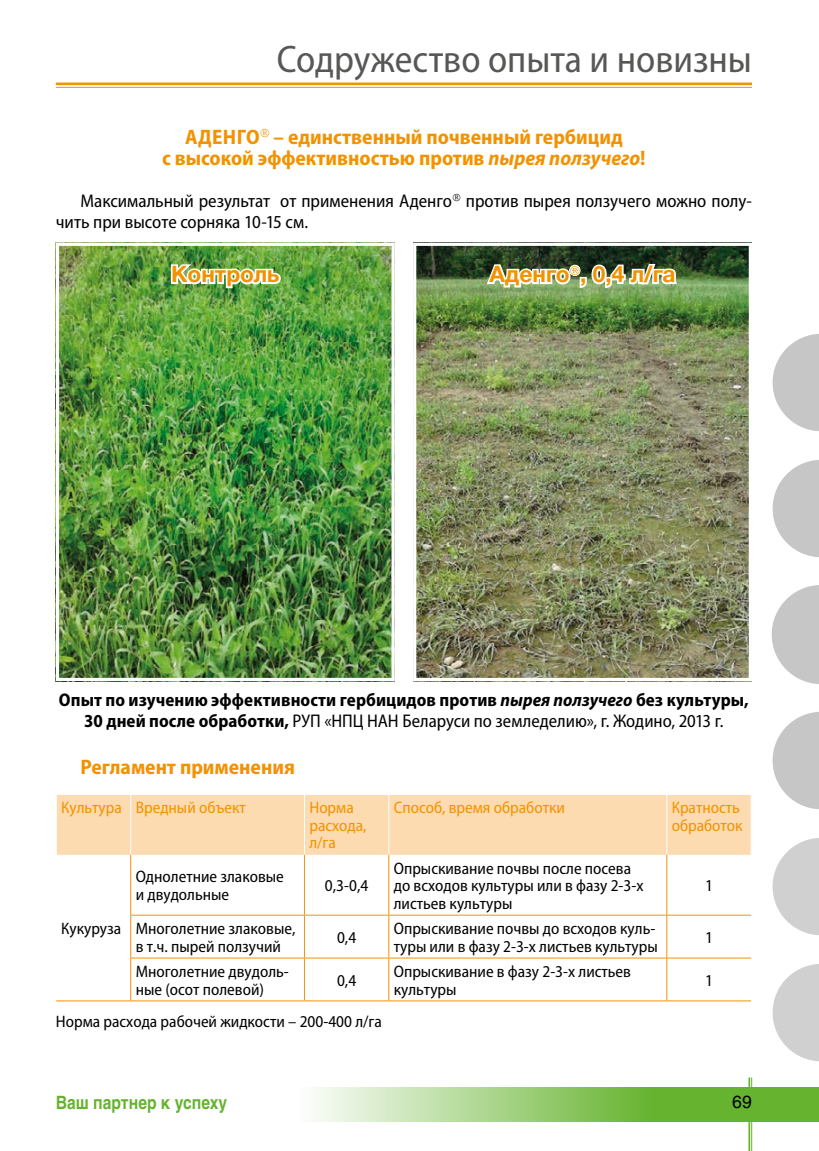
<style>
.page{position:relative;width:819px;height:1151px;background:#fff}
.page>*{position:absolute;margin:0;border:0;box-sizing:border-box;transform-origin:0 0}
.t1{font:semi-condensed 38.5px "Myriad Pro";color:#575756}
.t2{font:700 22.75px "Helvetica Neue Cyr";color:#f39200}
.t3{font:700 semi-condensed 21px/21px "Myriad Pro";color:#f39200;text-align:center}
.t4{font:700 semi-condensed 18.38px/21px "Myriad Pro";letter-spacing:.005em;color:#000;text-align:center}
.t5{font:semi-condensed 18.38px/21px "Myriad Pro";color:#000}
.t6{font:700 18.38px "Helvetica C";color:#65b32e;scale:.85 1}
.t7{font:17.5px "Helios";color:#000}
.t8{font:semi-condensed 16.62px/17.5px "Myriad Pro";color:#000}
.t9{font:semi-condensed 16.62px/17.5px "Myriad Pro";color:#f39200}
.s1{font-style:italic}
.s2{font-weight:400}
</style>
<div class="page">
<svg style="left:315px;top:1087px;width:504px;height:34px;background:#96cb71"></svg>
<hr style="left:748px;top:1077px;width:2px;height:74px;background:#65b32e">
<hr style="left:751px;top:1077px;width:1px;height:74px;background:#65b32e">
<svg style="left:772px;top:838px;width:47px;height:97px"></svg>
<svg style="left:772px;top:964px;width:47px;height:97px"></svg>
<svg style="left:772px;top:712px;width:47px;height:97px"></svg>
<svg style="left:771px;top:585px;width:48px;height:99px"></svg>
<svg style="left:772px;top:460px;width:47px;height:97px"></svg>
<svg style="left:772px;top:334px;width:47px;height:97px"></svg>
<hr style="left:56px;top:87px;width:696px;height:1px;background:#f39200">
<hr style="left:56px;top:83px;width:696px;height:2px;background:#f39200">
<div style="left:57px;top:795px;width:693px;height:60px;background:#fddbb1"></div>
<hr style="left:130px;top:795px;width:1px;height:60px;background:#fff">
<hr style="left:304px;top:795px;width:1px;height:60px;background:#fff">
<hr style="left:388px;top:795px;width:1px;height:60px;background:#fff">
<hr style="left:666px;top:795px;width:1px;height:60px;background:#fff">
<hr style="left:130px;top:855px;width:1px;height:60px;background:#f39200">
<hr style="left:304px;top:855px;width:1px;height:60px;background:#f39200">
<hr style="left:388px;top:855px;width:1px;height:60px;background:#f39200">
<hr style="left:666px;top:855px;width:1px;height:60px;background:#f39200">
<hr style="left:130px;top:915px;width:174px;height:1px;background:#f39200">
<hr style="left:130px;top:916px;width:1px;height:42px;background:#f39200">
<hr style="left:304px;top:915px;width:85px;height:1px;background:#f39200">
<hr style="left:304px;top:916px;width:1px;height:42px;background:#f39200">
<hr style="left:389px;top:915px;width:277px;height:1px;background:#f39200">
<hr style="left:388px;top:916px;width:1px;height:42px;background:#f39200">
<hr style="left:666px;top:915px;width:85px;height:1px;background:#f39200">
<hr style="left:666px;top:916px;width:1px;height:42px;background:#f39200">
<hr style="left:130px;top:958px;width:174px;height:1px;background:#f39200">
<hr style="left:130px;top:958px;width:1px;height:42px;background:#f39200">
<hr style="left:304px;top:958px;width:85px;height:1px;background:#f39200">
<hr style="left:304px;top:958px;width:1px;height:42px;background:#f39200">
<hr style="left:389px;top:958px;width:277px;height:1px;background:#f39200">
<hr style="left:388px;top:958px;width:1px;height:42px;background:#f39200">
<hr style="left:666px;top:958px;width:85px;height:1px;background:#f39200">
<hr style="left:666px;top:958px;width:1px;height:42px;background:#f39200">
<hr style="left:131px;top:1000px;width:173px;height:1px;background:#f39200">
<hr style="left:304px;top:1000px;width:85px;height:1px;background:#f39200">
<hr style="left:389px;top:1000px;width:277px;height:1px;background:#f39200">
<hr style="left:666px;top:1000px;width:85px;height:1px;background:#f39200">
<hr style="left:56px;top:1000px;width:75px;height:1px;background:#f39200">
<img style="left:60px;top:247px;width:331px;height:430px">
<div style="left:56px;top:243px;width:339px;height:438px;border:3px solid #fff"></div>
<img style="left:417px;top:247px;width:331px;height:430px">
<div style="left:413px;top:243px;width:339px;height:438px;border:3px solid #fff"></div>
<img style="left:169px;top:261px;width:113px;height:287px">
<img style="left:484px;top:259px;width:195px;height:289px">
<h1 class="t1" style="left:277px;top:38px;width:476px">Содружество опыта и новизны</h1>
<p class="t3" style="left:162px;top:127px;width:485px">АДЕНГО – единственный почвенный гербицид<br>с высокой эффективностью против <span class="s1">пырея ползучего</span>!</p>
<p class="t5" style="left:56px;top:191px;width:697px;text-indent:25px">Максимальный результат от применения Аденго против пырея ползучего можно полу&shy;чить при высоте сорняка 10-15 см.</p>
<h2 class="t2" style="left:171px;top:260px;width:110px">Контроль</h2>
<h2 class="t2" style="left:489px;top:260px;width:187px">Аденго , 0,4 л/га</h2>
<p class="t4" style="left:59px;top:690px;width:691px">Опыт по изучению эффективности гербицидов против <span class="s1">пырея ползучего</span> без культуры,<br>30 дней после обработки, <span class="s2">РУП «НПЦ НАН Беларуси по земледелию», г. Жодино, 2013 г.</span></p>
<p class="t3" style="left:81px;top:757px;width:216px">Регламент применения</p>
<p class="t9" style="left:61px;top:799px;width:186px">Культура Вредный объект</p>
<p class="t9" style="left:309px;top:799px;width:59px">Норма расхода, л/га</p>
<p class="t9" style="left:394px;top:799px;width:173px">Способ, время обработки</p>
<p class="t9" style="left:671px;top:799px;width:72px">Кратность обработок</p>
<p class="t8" style="left:136px;top:868px;width:150px">Однолетние злаковые и двудольные</p>
<p class="t8" style="left:325px;top:877px;width:45px">0,3-0,4</p>
<p class="t8" style="left:394px;top:860px;width:251px">Опрыскивание почвы после посева до всходов культуры или в фазу 2-3-х листьев культуры</p>
<p class="t8" style="left:705px;top:877px;width:9px">1</p>
<p class="t8" style="left:136px;top:920px;width:161px">Многолетние злаковые, в т.ч. пырей ползучий</p>
<p class="t8" style="left:337px;top:929px;width:21px">0,4</p>
<p class="t8" style="left:394px;top:920px;width:265px">Опрыскивание почвы до всходов куль&shy;туры или в фазу 2-3-х листьев культуры</p>
<p class="t8" style="left:705px;top:929px;width:9px">1</p>
<p class="t8" style="left:136px;top:963px;width:155px">Многолетние двудоль&shy;ные (осот полевой)</p>
<p class="t8" style="left:337px;top:972px;width:21px">0,4</p>
<p class="t8" style="left:394px;top:963px;width:239px">Опрыскивание в фазу 2-3-х листьев культуры</p>
<p class="t8" style="left:705px;top:972px;width:9px">1</p>
<p class="t8" style="left:56px;top:1013px;width:327px">Норма расхода рабочей жидкости – 200-400 л/га</p>
<p class="t8" style="left:61px;top:920px;width:62px">Кукуруза</p>
<p class="t6" style="left:56px;top:1092px;width:203px">Ваш партнер к успеху</p>
<p class="t7" style="left:732px;top:1092px;width:21px">69</p>
</div>
